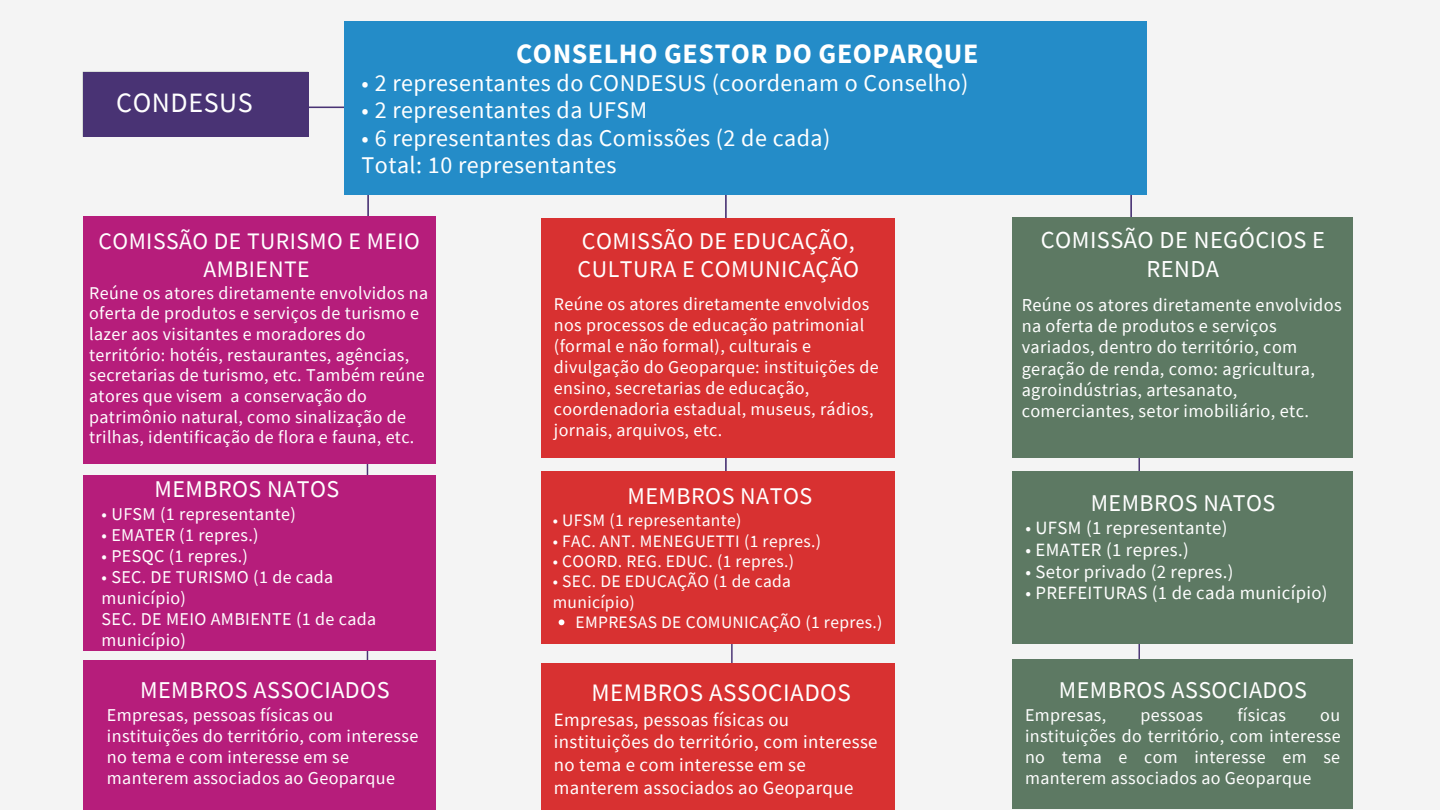
<style>
.page{position:relative;width:1440px;height:810px;background:#f4f4f4}
.page>*{position:absolute;margin:0;border:0;box-sizing:border-box;transform-origin:0 0}
.t1{font:700 28px "Source Sans Pro";letter-spacing:.02em;color:#fff}
.t2{font:28px "Source Sans Pro";letter-spacing:.02em;color:#fff}
.t3{font:25.1px "Source Sans Pro";letter-spacing:.02em;color:#fff}
.t4{font:24.3px/28.1px "Source Sans Pro";letter-spacing:.02em;color:#fff;text-align:center}
.t5{font:24.1px "Source Sans Pro";letter-spacing:.02em;color:#fff}
.t6{font:24px/27.5px "Source Sans Pro";letter-spacing:.02em;color:#fff}
.t7{font:23.6px/27.3px "Source Sans Pro";letter-spacing:.02em;color:#fff;text-align:center}
.t8{font:18.8px/22.7px "Source Sans Pro";letter-spacing:.02em;color:#fff}
.t9{font:18.7px "Source Sans Pro";letter-spacing:.02em;color:#fff}
.t10{font:18.3px/21.3px "Source Sans Pro";letter-spacing:.02em;color:#fff}
.t11{font:18.1px/21.1px "Source Sans Pro";letter-spacing:.02em;color:#fff}
.t12{font:18px/21px "Source Sans Pro";letter-spacing:.02em;color:#fff}
.t13{font:17.5px/20.4px "Source Sans Pro";letter-spacing:.02em;color:#fff}
</style>
<div class="page">
<svg style="left:83px;top:106px;width:261px;height:31px"></svg>
<div style="left:83px;top:72px;width:226px;height:64px;background:#493374"></div>
<svg style="left:725px;top:195px;width:2px;height:23px"></svg>
<svg style="left:1130px;top:195px;width:2px;height:22px"></svg>
<svg style="left:367px;top:195px;width:2px;height:21px"></svg>
<div style="left:344px;top:21px;width:803px;height:174px;background:#248cc8"></div>
<svg style="left:725px;top:458px;width:2px;height:13px"></svg>
<div style="left:541px;top:218px;width:354px;height:240px;background:#d83131"></div>
<svg style="left:731px;top:644px;width:2px;height:19px"></svg>
<div style="left:541px;top:471px;width:354px;height:173px;background:#d83131"></div>
<div style="left:541px;top:663px;width:354px;height:147px;background:#d83131"></div>
<svg style="left:367px;top:463px;width:1px;height:12px"></svg>
<div style="left:83px;top:475px;width:352px;height:176px;background:#b61d7b"></div>
<div style="left:83px;top:216px;width:352px;height:247px;background:#b61d7b"></div>
<svg style="left:1139px;top:458px;width:1px;height:13px"></svg>
<div style="left:1013px;top:217px;width:340px;height:241px;background:#5d7963"></div>
<svg style="left:1139px;top:644px;width:1px;height:15px"></svg>
<div style="left:1013px;top:471px;width:340px;height:173px;background:#5d7963"></div>
<div style="left:1013px;top:659px;width:340px;height:150px;background:#5d7963"></div>
<svg style="left:559px;top:619px;width:5px;height:6px"></svg>
<div style="left:83px;top:660px;width:352px;height:150px;background:#b61d7b"></div>
<h1 class="t2" style="left:116px;top:85px;width:138px">CONDESUS</h1>
<h1 class="t1" style="left:516px;top:35px;width:464px">CONSELHO GESTOR DO GEOPARQUE</h1>
<h3 class="t6" style="left:362px;top:69px;width:608px">• 2 representantes do CONDESUS (coordenam o Conselho)</h3>
<h3 class="t6" style="left:362px;top:96px;width:287px">• 2 representantes da UFSM</h3>
<h3 class="t6" style="left:362px;top:124px;width:470px">• 6 representantes das Comissões (2 de cada)<br>Total: 10 representantes</h3>
<h3 class="t7" style="left:99px;top:227px;width:323px">COMISSÃO DE TURISMO E MEIO<br>AMBIENTE</h3>
<p class="t12" style="left:89px;top:282px;width:340px;line-height:20.7px">Reúne os atores diretamente envolvidos na oferta de produtos e serviços de turismo e lazer aos visitantes e moradores do território: hotéis, restaurantes, agências, secretarias de turismo, etc. Também reúne atores que visem a conservação do patrimônio natural, como sinalização de trilhas, identificação de flora e fauna, etc.</p>
<h3 class="t6" style="left:154px;top:475px;width:186px">MEMBROS NATOS</h3>
<p class="t12" style="left:102px;top:503px;width:196px">• UFSM (1 representante)</p>
<p class="t12" style="left:102px;top:524px;width:159px">• EMATER (1 repres.)</p>
<p class="t12" style="left:102px;top:545px;width:148px">• PESQC (1 repres.)</p>
<p class="t12" style="left:102px;top:566px;width:276px">• SEC. DE TURISMO (1 de cada município)<br>SEC. DE MEIO AMBIENTE (1 de cada município)</p>
<h3 class="t5" style="left:140px;top:675px;width:251px">MEMBROS ASSOCIADOS</h3>
<p class="t11" style="left:107px;top:704px;width:313px">Empresas, pessoas físicas ou instituições do território, com interesse no tema e com interesse em se manterem associados ao Geoparque</p>
<h3 class="t6" style="left:578px;top:226px;width:283px;line-height:27.8px">COMISSÃO DE EDUCAÇÃO,<br>CULTURA E COMUNICAÇÃO</h3>
<p class="t12" style="left:554px;top:293px;width:326px">Reúne os atores diretamente envolvidos nos processos de educação patrimonial (formal e não formal), culturais e divulgação do Geoparque: instituições de ensino, secretarias de educação, coordenadoria estadual, museus, rádios, jornais, arquivos, etc.</p>
<h3 class="t6" style="left:628px;top:482px;width:186px">MEMBROS NATOS</h3>
<p class="t13" style="left:553px;top:510px;width:190px">• UFSM (1 representante)</p>
<p class="t13" style="left:553px;top:530px;width:270px">• FAC. ANT. MENEGUETTI (1 repres.)</p>
<p class="t13" style="left:553px;top:551px;width:243px">• COORD. REG. EDUC. (1 repres.)</p>
<p class="t13" style="left:553px;top:571px;width:240px">• SEC. DE EDUCAÇÃO (1 de cada município)</p>
<p class="t13" style="left:575px;top:612px;width:308px">EMPRESAS DE COMUNICAÇÃO (1 repres.)</p>
<h2 class="t3" style="left:591px;top:677px;width:261px">MEMBROS ASSOCIADOS</h2>
<p class="t8" style="left:554px;top:708px;width:325px">Empresas, pessoas físicas ou instituições do território, com interesse no tema e com interesse em se manterem associados ao Geoparque</p>
<h3 class="t4" style="left:1041px;top:226px;width:286px">COMISSÃO DE NEGÓCIOS E<br>RENDA</h3>
<p class="t10" style="left:1022px;top:294px;width:322px">Reúne os atores diretamente envolvidos na oferta de produtos e serviços variados, dentro do território, com geração de renda, como: agricultura, agroindústrias, artesanato, comerciantes, setor imobiliário, etc.</p>
<h3 class="t6" style="left:1091px;top:489px;width:186px">MEMBROS NATOS</h3>
<p class="t9" style="left:1025px;top:515px;width:204px">• UFSM (1 representante)</p>
<p class="t9" style="left:1025px;top:537px;width:165px">• EMATER (1 repres.)</p>
<p class="t9" style="left:1025px;top:559px;width:210px">• Setor privado (2 repres.)</p>
<p class="t9" style="left:1025px;top:581px;width:304px">• PREFEITURAS (1 de cada município)</p>
<h3 class="t6" style="left:1059px;top:676px;width:250px">MEMBROS ASSOCIADOS</h3>
<p class="t12" style="left:1025px;top:704px;width:83px">Empresas,</p>
<p class="t12" style="left:1141px;top:704px;width:64px">pessoas</p>
<p class="t12" style="left:1237px;top:704px;width:50px">físicas</p>
<p class="t12" style="left:1025px;top:704px;width:317px;text-align:justify;text-indent:295px">ou instituições do território, com interesse no tema e com interesse em se manterem associados ao Geoparque</p>
</div>
